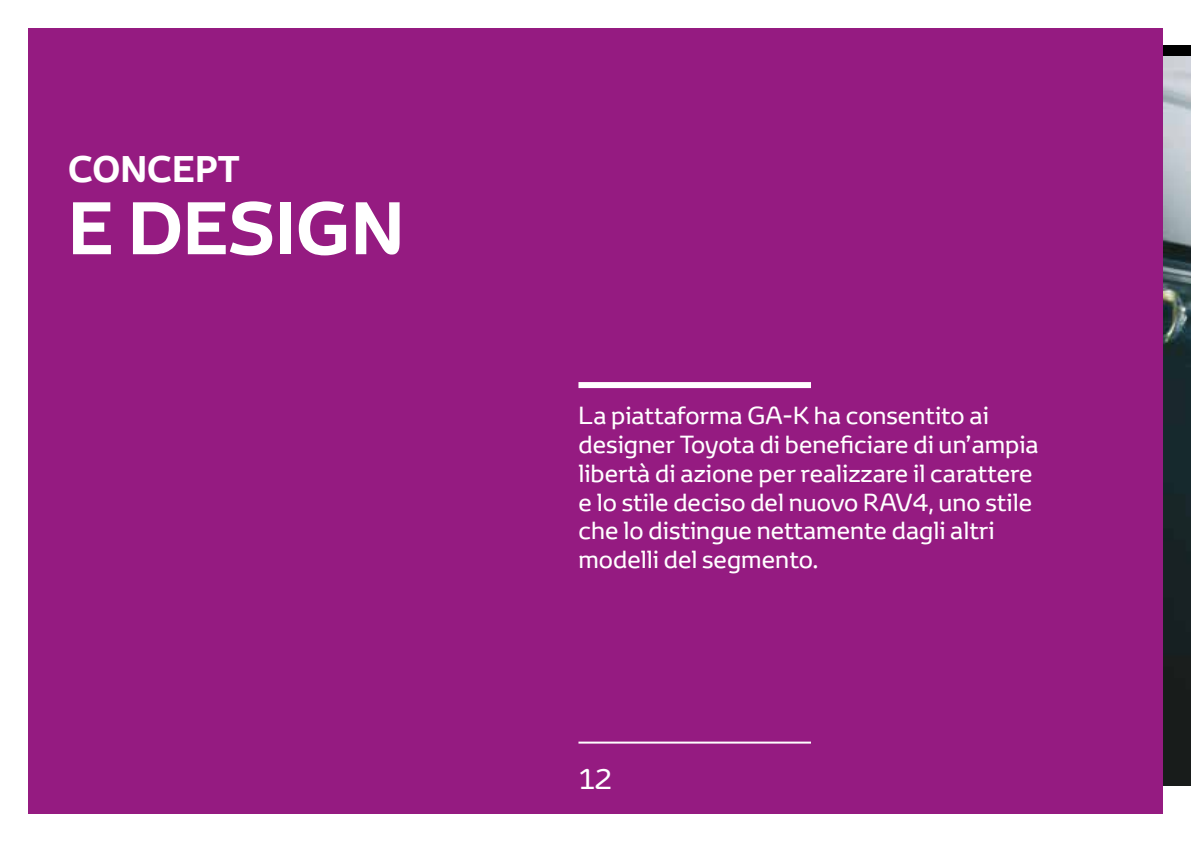
<style>
.page{position:relative;width:1191px;height:842px;background:#fff}
.page>*{position:absolute;margin:0;border:0;box-sizing:border-box;transform-origin:0 0}
.t1{font:700 72px "Toyota Display";color:#fff}
.t2{font:700 36px "Toyota Display";color:#fff}
.t3{font:28px "Toyota Display";color:#fff}
.t4{font:24px/28.8px "Toyota Display";color:#fff}
</style>
<div class="page">
<div style="left:1162px;top:45px;width:29px;height:12px;background:#000"></div>
<img style="left:1162px;top:57px;width:29px;height:728px">
<div style="left:28px;top:28px;width:1134px;height:786px;background:#951b81"></div>
<div style="left:578px;top:382px;width:233px;height:6px;background:#fff"></div>
<hr style="left:578px;top:742px;width:233px;height:2px;background:#fff">
<h2 class="t2" style="left:68px;top:144px;width:173px">CONCEPT</h2>
<h1 class="t1" style="left:68px;top:179px;width:338px">E DESIGN</h1>
<p class="t4" style="left:578px;top:401px;width:461px">La piattaforma GA-K ha consentito ai designer Toyota di beneficiare di un’ampia libertà di azione per realizzare il carattere e lo stile deciso del nuovo RAV4, uno stile che lo distingue nettamente dagli altri modelli del segmento.</p>
<p class="t3" style="left:579px;top:760px;width:34px">12</p>
</div>
